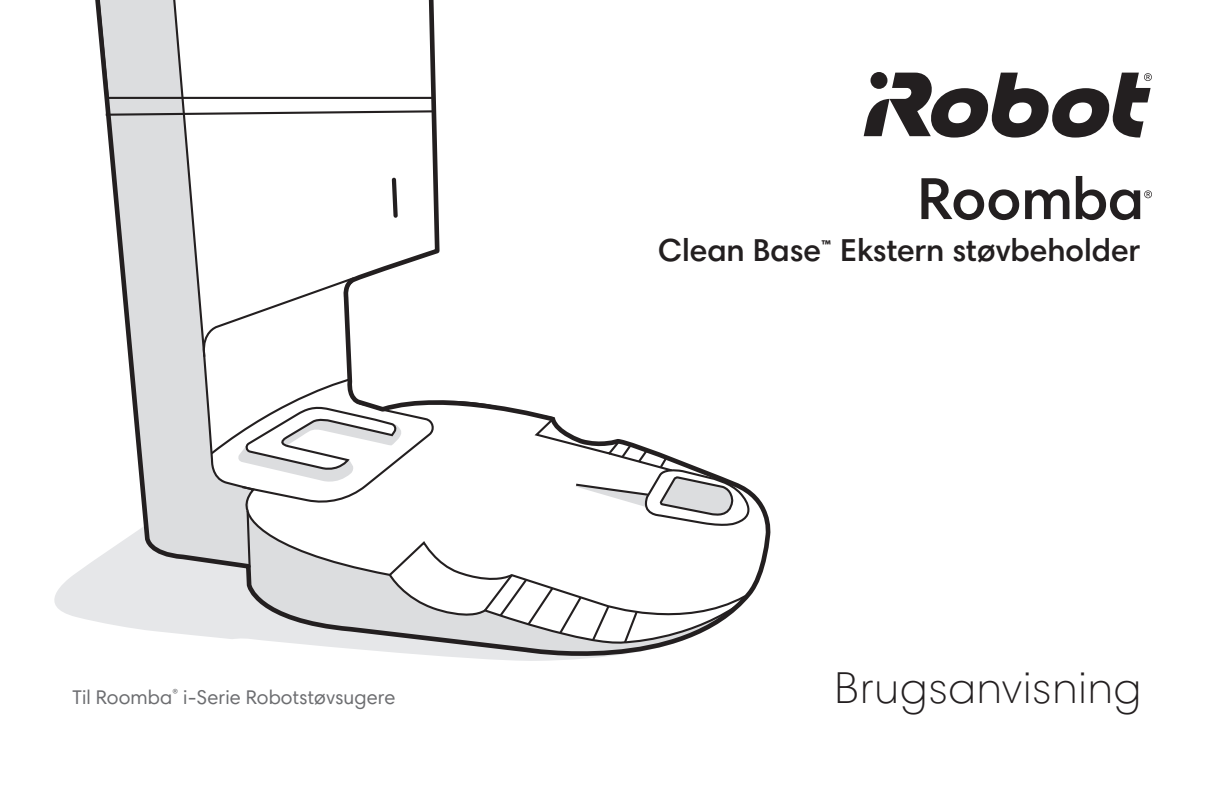
<style>
.page{position:relative;width:1224px;height:792px;background:#fff}
.page>*{position:absolute;margin:0;border:0;box-sizing:border-box;transform-origin:0 0}
._2018_Headline_1{font:300 45px "Harmonia Sans Std";letter-spacing:.03em;color:#231f20}
._2018_Headline_2{font:600 32px "Harmonia Sans Std";color:#231f20}
._2018_Headline_2-2{font:20px "Harmonia Sans Std";letter-spacing:.005em;color:#6c6d70}
</style>
<div class="page">
<svg style="left:864px;top:73px;width:288px;height:65px"></svg>
<svg style="left:54px;top:567px;width:31px;height:52px;fill:#e6e7e9"></svg>
<svg style="left:85px;top:105px;width:686px;height:556px"></svg>
<svg style="left:209px;top:377px;width:227px;height:200px"></svg>
<svg style="left:89px;top:0;width:347px;height:359px"></svg>
<svg style="left:921px;top:178px;width:98px;height:42px"></svg>
<svg style="left:1025px;top:189px;width:44px;height:30px"></svg>
<svg style="left:1076px;top:176px;width:76px;height:44px"></svg>
<p class="_2018_Headline_2-2" style="left:73px;top:684px;width:324px">Til Roomba<sup>®</sup> i-Serie Robotstøvsugere</p>
<p class="_2018_Headline_2" style="left:658px;top:230px;width:484px">Clean Base<sup>™</sup> Ekstern støvbeholder</p>
<p class="_2018_Headline_1" style="left:835px;top:661px;width:308px">Brugsanvisning</p>
</div>
